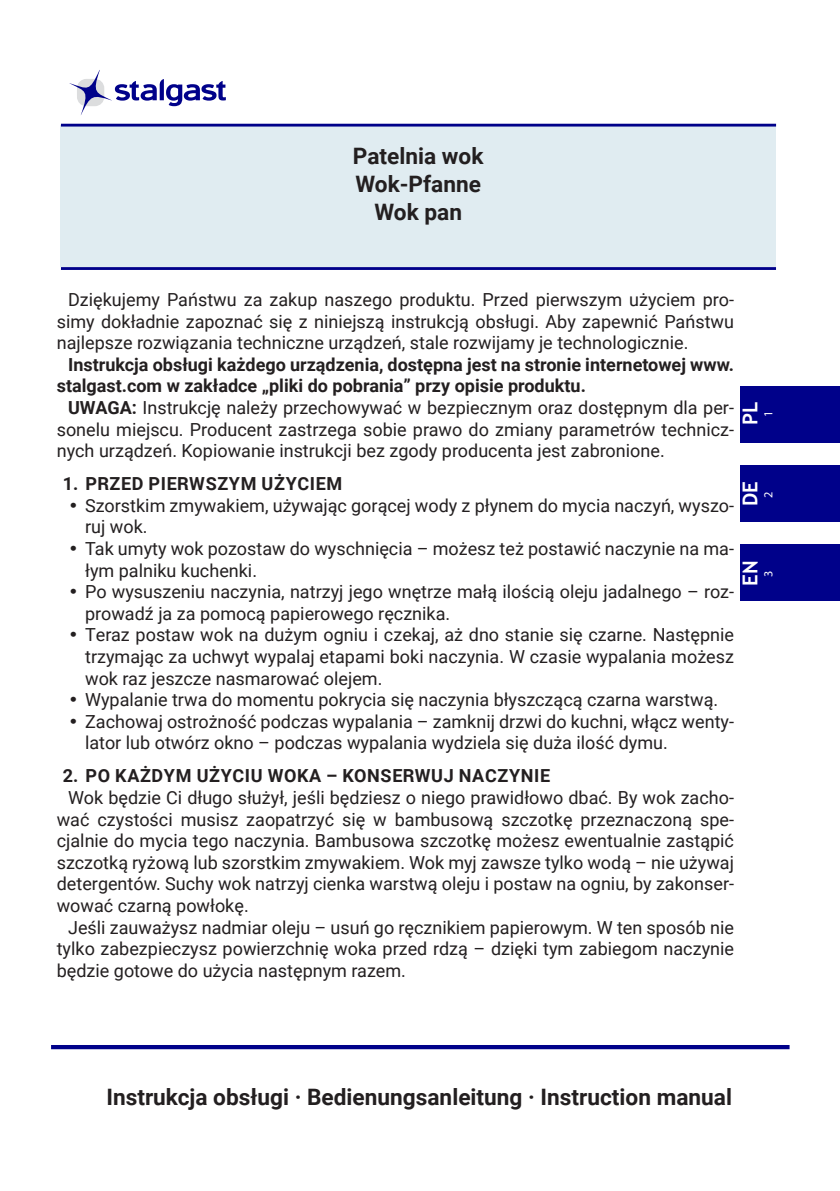
<style>
.page{position:relative;width:840px;height:1191px;background:#fff}
.page>*{position:absolute;margin:0;border:0;box-sizing:border-box;transform-origin:0 0}
.t1{font:700 22.6px "Roboto";color:#231f20}
.t2{font:700 20.6px "Trebuchet MS";color:#fff}
.Tekst_podstawowy{font:18px/21.6px "Roboto";color:#231f20;text-align:justify}
.Tekst_podstawowy-2{font:700 18px/21.6px "Roboto";color:#231f20}
.Tekst_podstawowy-3{font:700 18px "Roboto";letter-spacing:.035em;color:#231f20}
.t3{font:12.4px "Myriad Pro";color:#fff}
.s1{font-weight:700}
.s2{font-family:"Humanst 521 EU";font-weight:700}
</style>
<div class="page">
<div style="left:61px;top:125px;width:714px;height:142px;background:#e0ecf1"></div>
<hr style="left:51px;top:1045px;width:738px;height:4px;background:#00018a">
<hr style="left:61px;top:124px;width:714px;height:3px;background:#00018a">
<hr style="left:61px;top:267px;width:714px;height:3px;background:#00018a">
<div style="left:740px;top:386px;width:99px;height:56px;background:#00018a"></div>
<div style="left:740px;top:465px;width:99px;height:57px;background:#00018a"></div>
<div style="left:740px;top:544px;width:99px;height:57px;background:#00018a"></div>
<svg style="left:60px;top:70px;width:176px;height:55px"></svg>
<p class="t1" style="left:353px;top:140px;width:132px">Patelnia wok</p>
<p class="t1" style="left:355px;top:168px;width:127px">Wok-Pfanne</p>
<p class="t1" style="left:374px;top:196px;width:89px">Wok pan</p>
<p class="Tekst_podstawowy" style="left:57px;top:288px;width:678px;text-indent:11px">Dziękujemy Państwu za zakup naszego produktu. Przed pierwszym użyciem pro&shy;simy dokładnie zapoznać się z niniejszą instrukcją obsługi. Aby zapewnić Państwu najlepsze rozwiązania techniczne urządzeń, stale rozwijamy je technologicznie.</p>
<p class="Tekst_podstawowy-2" style="left:57px;top:353px;width:678px;text-indent:11px">Instrukcja obsługi każdego urządzenia, dostępna jest na stronie internetowej www. stalgast.com w zakładce „pliki do pobrania” przy opisie produktu.</p>
<p class="Tekst_podstawowy" style="left:57px;top:396px;width:678px;text-indent:11px"><span class="s1">UWAGA:</span> Instrukcję należy przechowywać w bezpiecznym oraz dostępnym dla per&shy;sonelu miejscu. Producent zastrzega sobie prawo do zmiany parametrów technicz&shy;nych urządzeń. Kopiowanie instrukcji bez zgody producenta jest zabronione.</p>
<p class="Tekst_podstawowy-3" style="left:63px;top:471px;width:281px">1. PRZED PIERWSZYM UŻYCIEM</p>
<p class="Tekst_podstawowy" style="left:85px;top:494px;width:650px;text-indent:-17px"><span class="s2">•</span> Szorstkim zmywakiem, używając gorącej wody z płynem do mycia naczyń, wyszo&shy;ruj wok.</p>
<p class="Tekst_podstawowy" style="left:85px;top:537px;width:650px;text-indent:-17px"><span class="s2">•</span> Tak umyty wok pozostaw do wyschnięcia – możesz też postawić naczynie na ma&shy;łym palniku kuchenki.</p>
<p class="Tekst_podstawowy" style="left:85px;top:580px;width:650px;text-indent:-17px"><span class="s2">•</span> Po wysuszeniu naczynia, natrzyj jego wnętrze małą ilością oleju jadalnego – roz&shy;prowadź ja za pomocą papierowego ręcznika.</p>
<p class="Tekst_podstawowy" style="left:85px;top:623px;width:650px;text-indent:-17px"><span class="s2">•</span> Teraz postaw wok na dużym ogniu i czekaj, aż dno stanie się czarne. Następnie trzymając za uchwyt wypalaj etapami boki naczynia. W czasie wypalania możesz wok raz jeszcze nasmarować olejem.</p>
<p class="Tekst_podstawowy" style="left:68px;top:688px;width:651px"><span class="s2">•</span> Wypalanie trwa do momentu pokrycia się naczynia błyszczącą czarna warstwą.</p>
<p class="Tekst_podstawowy" style="left:85px;top:710px;width:650px;text-indent:-17px"><span class="s2">•</span> Zachowaj ostrożność podczas wypalania – zamknij drzwi do kuchni, włącz wenty&shy;lator lub otwórz okno – podczas wypalania wydziela się duża ilość dymu.</p>
<p class="Tekst_podstawowy-3" style="left:63px;top:763px;width:488px">2. PO KAŻDYM UŻYCIU WOKA – KONSERWUJ NACZYNIE</p>
<p class="Tekst_podstawowy" style="left:57px;top:786px;width:678px;text-indent:11px">Wok będzie Ci długo służył, jeśli będziesz o niego prawidłowo dbać. By wok zacho&shy;wać czystości musisz zaopatrzyć się w bambusową szczotkę przeznaczoną spe&shy;cjalnie do mycia tego naczynia. Bambusowa szczotkę możesz ewentualnie zastąpić szczotką ryżową lub szorstkim zmywakiem. Wok myj zawsze tylko wodą – nie używaj detergentów. Suchy wok natrzyj cienka warstwą oleju i postaw na ogniu, by zakonser&shy;wować czarną powłokę.</p>
<p class="Tekst_podstawowy" style="left:57px;top:915px;width:678px;text-indent:11px">Jeśli zauważysz nadmiar oleju – usuń go ręcznikiem papierowym. W ten sposób nie tylko zabezpieczysz powierzchnię woka przed rdzą – dzięki tym zabiegom naczynie będzie gotowe do użycia następnym razem.</p>
<p class="t2" style="left:737px;top:425px;width:25px;rotate:-90deg">PL</p>
<p class="t3" style="left:760px;top:417px;width:8px;rotate:-90deg">1</p>
<p class="t2" style="left:737px;top:506px;width:26px;rotate:-90deg">DE</p>
<p class="t3" style="left:760px;top:498px;width:8px;rotate:-90deg">2</p>
<p class="t2" style="left:737px;top:585px;width:27px;rotate:-90deg">EN</p>
<p class="t3" style="left:760px;top:577px;width:8px;rotate:-90deg">3</p>
<p class="t1" style="left:106px;top:1081px;width:626px">Instrukcja obsługi · Bedienungsanleitung · Instruction manual</p>
</div>
